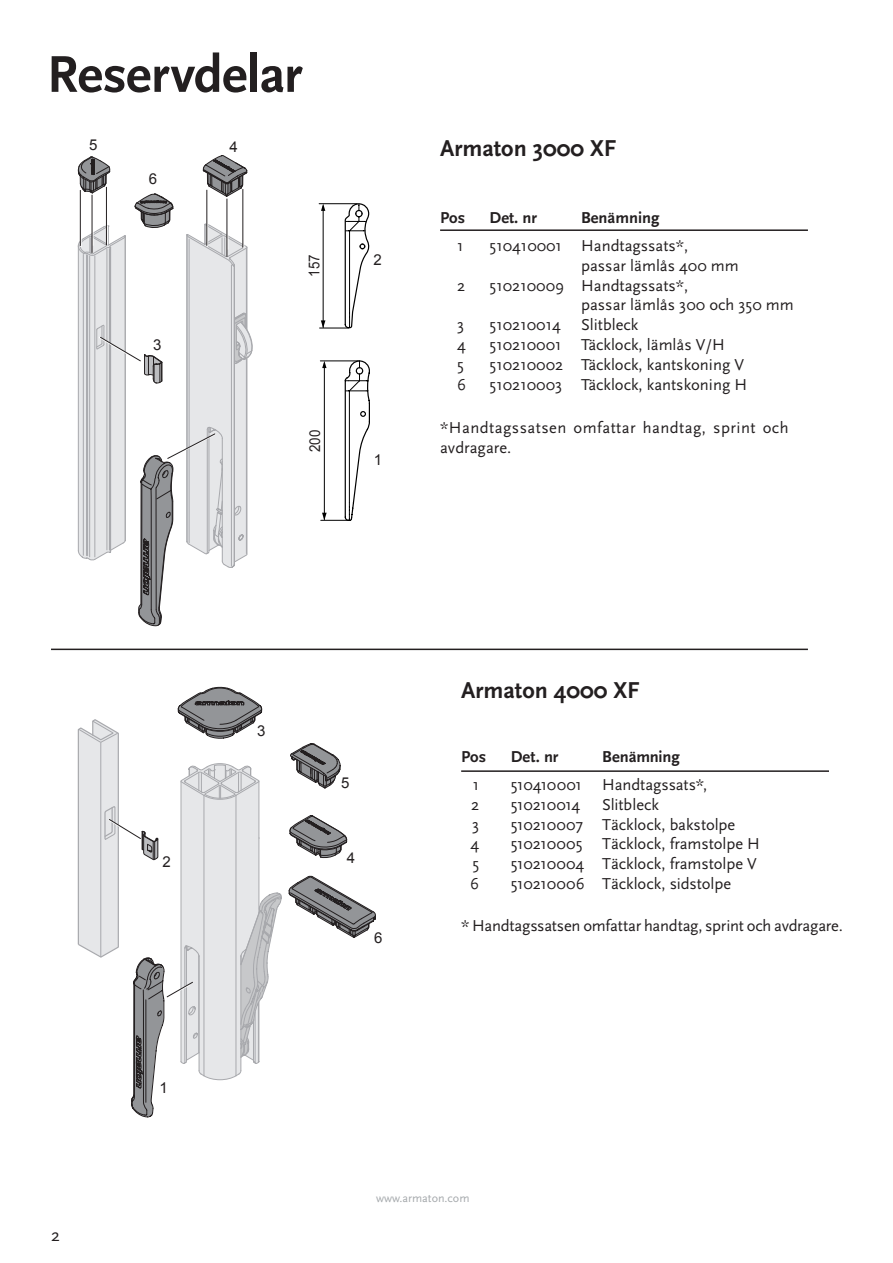
<style>
.page{position:relative;width:893px;height:1263px;background:#fff}
.page>*{position:absolute;margin:0;border:0;box-sizing:border-box;transform-origin:0 0}
.Högerrubrik{font:700 54px "Scala Sans Pro";letter-spacing:-.01em;color:#231f20}
.C_Rubrik_Headings{font:700 24px "Scala Sans Pro";color:#231f20}
.t1{font:18px "Scala Sans Pro";color:#231f20}
.E10_Brödtext_Bread_t{font:16.5px "Scala Sans Pro";color:#231f20}
.C_Rubrik_Headings-2{font:16.5px/19.8px "Scala Sans Pro";color:#231f20}
.E10_Brödtext_Bread_t-2{font:16.5px/19.8px "Scala Sans Pro";letter-spacing:.03em;color:#231f20}
.C_Rubrik_Headings-3{font:700 16.5px "Scala Sans Pro";color:#231f20}
.C_Rubrik_Headings-4{font:16.5px "Scala Sans Pro";letter-spacing:-.02em;color:#231f20}
.G_Bildtext_Picture_c{font:15px "Arial";color:#231f20}
.G_Bildtext_Picture_c-2{font:15px "Arial";color:#231f20;scale:.89 1}
.t2{font:12px "Scala Sans Pro";color:#a5a9ac}
</style>
<div class="page">
<hr style="left:319px;top:203px;width:38px;height:1px;background:#000">
<svg style="left:320px;top:203px;width:49px;height:126px"></svg>
<hr style="left:320px;top:361px;width:38px;height:1px;background:#000">
<svg style="left:321px;top:360px;width:49px;height:161px"></svg>
<hr style="left:440px;top:229px;width:368px;height:2px;background:#231f20">
<hr style="left:51px;top:649px;width:757px;height:1px;background:#231f20">
<svg style="left:78px;top:155px;width:175px;height:472px"></svg>
<svg style="left:288px;top:815px;width:88px;height:123px"></svg>
<svg style="left:290px;top:743px;width:51px;height:46px"></svg>
<svg style="left:78px;top:687px;width:204px;height:431px"></svg>
<hr style="left:461px;top:770px;width:368px;height:2px;background:#231f20">
<p class="Högerrubrik" style="left:47px;top:42px;width:257px">Reservdelar</p>
<p class="G_Bildtext_Picture_c" style="left:89px;top:135px;width:10px">5</p>
<p class="G_Bildtext_Picture_c" style="left:230px;top:137px;width:10px">4</p>
<p class="G_Bildtext_Picture_c" style="left:149px;top:169px;width:10px">6</p>
<p class="G_Bildtext_Picture_c" style="left:153px;top:335px;width:10px">3</p>
<p class="G_Bildtext_Picture_c-2" style="left:305px;top:277px;width:27px;rotate:-90deg">157</p>
<p class="G_Bildtext_Picture_c" style="left:374px;top:250px;width:10px">2</p>
<p class="G_Bildtext_Picture_c-2" style="left:305px;top:452px;width:27px;rotate:-90deg">200</p>
<p class="G_Bildtext_Picture_c" style="left:374px;top:450px;width:10px">1</p>
<p class="C_Rubrik_Headings" style="left:440px;top:134px;width:178px">Armaton 3000 XF</p>
<p class="C_Rubrik_Headings-3" style="left:440px;top:207px;width:27px">Pos</p>
<p class="C_Rubrik_Headings-3" style="left:490px;top:207px;width:49px">Det. nr</p>
<p class="C_Rubrik_Headings-3" style="left:581px;top:207px;width:80px">Benämning</p>
<p class="C_Rubrik_Headings-2" style="left:457px;top:236px;width:8px">1</p>
<p class="C_Rubrik_Headings-2" style="left:581px;top:236px;width:159px;text-indent:-91px">510410001 Handtagssats*,<br>passar lämlås 400 mm</p>
<p class="C_Rubrik_Headings-2" style="left:457px;top:275px;width:10px">2</p>
<p class="C_Rubrik_Headings-2" style="left:581px;top:275px;width:214px;text-indent:-91px">510210009 Handtagssats*,<br>passar lämlås 300 och 350 mm</p>
<p class="E10_Brödtext_Bread_t" style="left:457px;top:315px;width:9px">3</p>
<p class="E10_Brödtext_Bread_t" style="left:490px;top:315px;width:150px">510210014 Slitbleck</p>
<p class="E10_Brödtext_Bread_t" style="left:457px;top:335px;width:10px">4</p>
<p class="E10_Brödtext_Bread_t" style="left:490px;top:335px;width:237px">510210001 Täcklock, lämlås V/H</p>
<p class="E10_Brödtext_Bread_t" style="left:457px;top:354px;width:8px">5</p>
<p class="E10_Brödtext_Bread_t" style="left:490px;top:354px;width:256px">510210002 Täcklock, kantskoning V</p>
<p class="E10_Brödtext_Bread_t" style="left:457px;top:374px;width:10px">6</p>
<p class="E10_Brödtext_Bread_t" style="left:490px;top:374px;width:259px">510210003 Täcklock, kantskoning H</p>
<p class="E10_Brödtext_Bread_t-2" style="left:440px;top:418px;width:350px">*Handtagssatsen omfattar handtag, sprint och avdragare.</p>
<p class="G_Bildtext_Picture_c" style="left:162px;top:852px;width:10px">2</p>
<p class="G_Bildtext_Picture_c" style="left:159px;top:1077px;width:10px">1</p>
<p class="G_Bildtext_Picture_c" style="left:257px;top:720px;width:10px">3</p>
<p class="G_Bildtext_Picture_c" style="left:341px;top:773px;width:10px">5</p>
<p class="G_Bildtext_Picture_c" style="left:347px;top:848px;width:10px">4</p>
<p class="G_Bildtext_Picture_c" style="left:374px;top:928px;width:10px">6</p>
<p class="C_Rubrik_Headings" style="left:461px;top:675px;width:180px">Armaton 4000 XF</p>
<p class="C_Rubrik_Headings-3" style="left:461px;top:746px;width:26px">Pos</p>
<p class="C_Rubrik_Headings-3" style="left:511px;top:746px;width:49px">Det. nr</p>
<p class="C_Rubrik_Headings-3" style="left:602px;top:746px;width:79px">Benämning</p>
<p class="C_Rubrik_Headings-2" style="left:473px;top:775px;width:8px">1</p>
<p class="C_Rubrik_Headings-2" style="left:511px;top:775px;width:198px">510410001 Handtagssats*,</p>
<p class="C_Rubrik_Headings-2" style="left:471px;top:794px;width:10px">2</p>
<p class="C_Rubrik_Headings-4" style="left:511px;top:795px;width:71px">510210014</p>
<p class="C_Rubrik_Headings-2" style="left:602px;top:794px;width:58px">Slitbleck</p>
<p class="E10_Brödtext_Bread_t" style="left:472px;top:814px;width:9px">3</p>
<p class="E10_Brödtext_Bread_t" style="left:511px;top:814px;width:226px">510210007 Täcklock, bakstolpe</p>
<p class="E10_Brödtext_Bread_t" style="left:470px;top:834px;width:10px">4</p>
<p class="E10_Brödtext_Bread_t" style="left:511px;top:834px;width:251px">510210005 Täcklock, framstolpe H</p>
<p class="E10_Brödtext_Bread_t" style="left:472px;top:854px;width:8px">5</p>
<p class="E10_Brödtext_Bread_t" style="left:511px;top:854px;width:248px">510210004 Täcklock, framstolpe V</p>
<p class="E10_Brödtext_Bread_t" style="left:470px;top:874px;width:10px">6</p>
<p class="E10_Brödtext_Bread_t" style="left:511px;top:874px;width:222px">510210006 Täcklock, sidstolpe</p>
<p class="E10_Brödtext_Bread_t" style="left:461px;top:915px;width:383px">* Handtagssatsen omfattar handtag, sprint och avdragare.</p>
<p class="t1" style="left:51px;top:1224px;width:10px">2</p>
<p class="t2" style="left:376px;top:1191px;width:95px">www.armaton.com</p>
</div>
